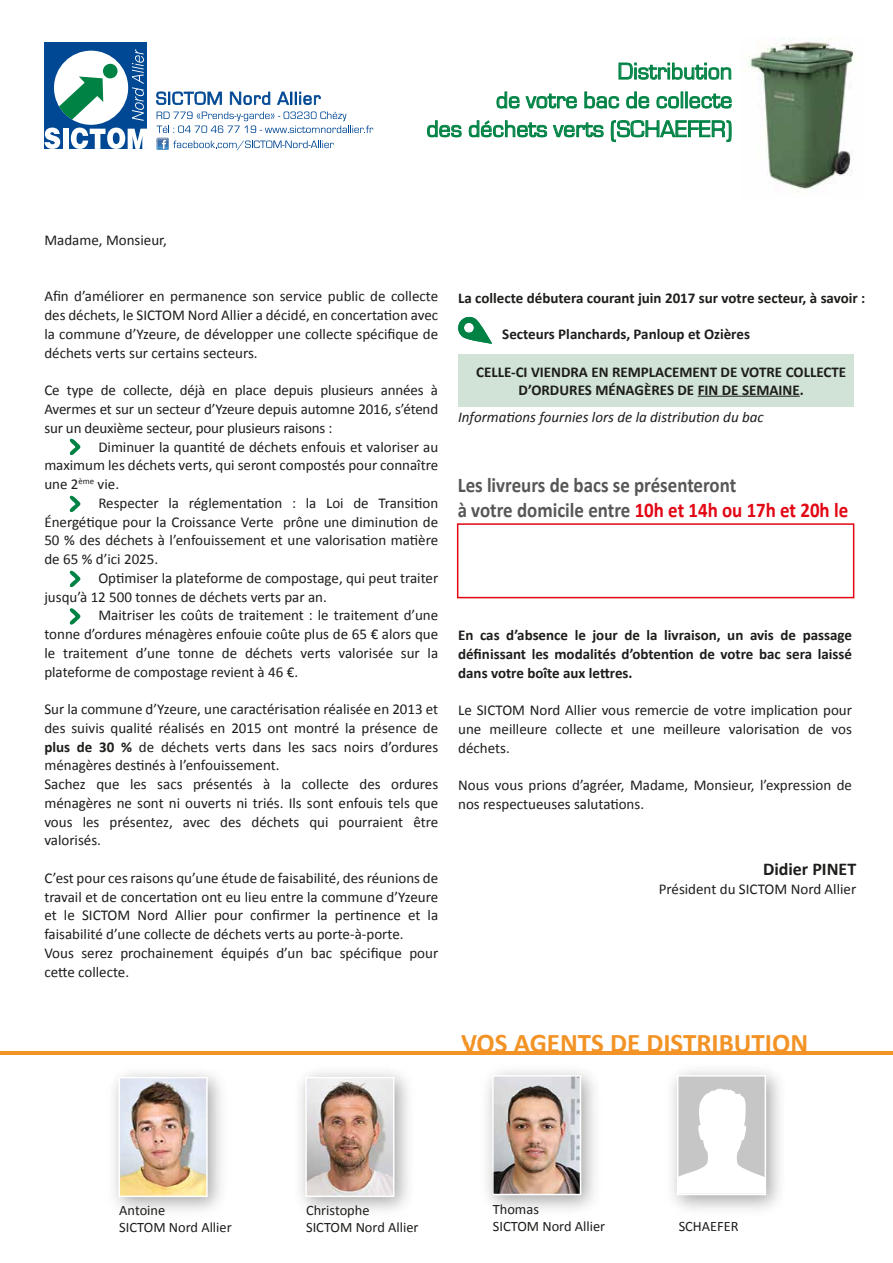
<style>
.page{position:relative;width:893px;height:1263px;background:#fff}
.page>*{position:absolute;margin:0;border:0;box-sizing:border-box;transform-origin:0 0}
.t1{font:700 27px "Calibri";color:#f39325}
.t2{font:24px/28.8px "Eurostile";color:#008244;text-align:right}
.t3{font:700 21px/25.2px "Calibri";color:#575756;scale:.9 1}
.t4{font:700 18px "Calibri";color:#1d1d1b}
.t5{font:15px/18.8px "Calibri";color:#1d1d1b;text-align:justify}
.t6{font:700 15px/18.8px "Calibri";color:#1d1d1b;text-align:center}
.t7{font:italic 15px "Calibri";color:#1d1d1b}
.t8{font:14.4px/17.2px "Calibri";color:#1d1d1b}
.s1{font-weight:700}
.s2{color:#e30613}
</style>
<div class="page">
<div style="left:458px;top:354px;width:396px;height:52px;background:#d1e3d6"></div>
<img style="left:84px;top:1054px;width:158px;height:157px">
<img style="left:122px;top:1080px;width:83px;height:114px">
<div style="left:119px;top:1077px;width:89px;height:120px;border:2px solid #fff"></div>
<img style="left:279px;top:1054px;width:150px;height:157px">
<img style="left:308px;top:1080px;width:83px;height:114px">
<div style="left:305px;top:1077px;width:89px;height:120px;border:2px solid #fff"></div>
<img style="left:748px;top:38px;width:106px;height:155px">
<div style="left:44px;top:43px;width:103px;height:106px;background:#004894"></div>
<div style="left:54px;top:51px;width:74px;height:74px;background:#fff;border-radius:50%"></div>
<svg style="left:59px;top:76px;width:44px;height:44px"></svg>
<div style="left:103px;top:64px;width:15px;height:14px;background:#008244;border-radius:50%"></div>
<svg style="left:44px;top:128px;width:16px;height:21px"></svg>
<div style="left:63px;top:129px;width:5px;height:20px;background:#fff"></div>
<svg style="left:71px;top:128px;width:76px;height:21px"></svg>
<svg style="left:132px;top:49px;width:12px;height:72px"></svg>
<hr style="left:0;top:1051px;width:893px;height:3px;background:#f39325">
<svg style="left:618px;top:62px;width:114px;height:18px"></svg>
<svg style="left:496px;top:91px;width:81px;height:18px"></svg>
<svg style="left:584px;top:91px;width:35px;height:18px"></svg>
<svg style="left:626px;top:91px;width:23px;height:18px"></svg>
<svg style="left:656px;top:92px;width:27px;height:17px"></svg>
<div style="left:685px;top:92px;width:3px;height:16px;border:1px solid #008244"></div>
<svg style="left:689px;top:93px;width:43px;height:16px"></svg>
<svg style="left:427px;top:120px;width:35px;height:18px"></svg>
<svg style="left:468px;top:120px;width:136px;height:18px"></svg>
<svg style="left:610px;top:120px;width:122px;height:22px"></svg>
<hr style="left:698px;top:396px;width:102px;height:1px;background:#1d1d1b">
<div style="left:457px;top:523px;width:397px;height:75px;border:2px solid #e30613"></div>
<svg style="left:69px;top:439px;width:11px;height:16px"></svg>
<svg style="left:156px;top:91px;width:66px;height:14px"></svg>
<svg style="left:230px;top:92px;width:40px;height:13px"></svg>
<svg style="left:277px;top:92px;width:44px;height:13px"></svg>
<svg style="left:157px;top:111px;width:216px;height:39px"></svg>
<svg style="left:69px;top:496px;width:11px;height:16px"></svg>
<svg style="left:69px;top:571px;width:11px;height:16px"></svg>
<svg style="left:69px;top:608px;width:11px;height:17px"></svg>
<svg style="left:458px;top:316px;width:34px;height:28px"></svg>
<img style="left:466px;top:1054px;width:155px;height:155px">
<img style="left:495px;top:1078px;width:83px;height:114px">
<div style="left:492px;top:1075px;width:89px;height:120px;border:2px solid #fff"></div>
<div style="left:678px;top:1076px;width:87px;height:118px;background:#c6c6c6"></div>
<svg style="left:680px;top:1088px;width:83px;height:104px"></svg>
<div style="left:677px;top:1075px;width:89px;height:120px;border:2px solid #fff"></div>
<p class="t5" style="left:44px;top:231px;width:124px">Madame, Monsieur,</p>
<h2 class="t2" style="left:426px;top:57px;width:307px">Distribution<br>de votre bac de collecte<br>des déchets verts (SCHAEFER)</h2>
<p class="t5" style="left:44px;top:287px;width:395px">Afin d’améliorer en permanence son service public de collecte des déchets, le SICTOM Nord Allier a décidé, en concertation avec la commune d’Yzeure, de développer une collecte spécifique de déchets verts sur certains secteurs.</p>
<p class="t5" style="left:44px;top:381px;width:395px">Ce type de collecte, déjà en place depuis plusieurs années à Avermes et sur un secteur d’Yzeure depuis automne 2016, s’étend sur un deuxième secteur, pour plusieurs raisons :</p>
<p class="t5" style="left:44px;top:437px;width:395px;text-indent:54px">Diminuer la quantité de déchets enfouis et valoriser au maximum les déchets verts, qui seront compostés pour connaître une 2<sup>ème</sup> vie.</p>
<p class="t5" style="left:44px;top:493px;width:395px;text-indent:54px">Respecter la réglementation : la Loi de Transition Énergétique pour la Croissance Verte prône une diminution de 50 % des déchets à l’enfouissement et une valorisation matière de 65 % d’ici 2025.</p>
<p class="t5" style="left:44px;top:568px;width:395px;text-indent:54px">Optimiser la plateforme de compostage, qui peut traiter jusqu’à 12 500 tonnes de déchets verts par an.</p>
<p class="t5" style="left:44px;top:606px;width:395px;text-indent:54px">Maitriser les coûts de traitement : le traitement d’une tonne d’ordures ménagères enfouie coûte plus de 65 € alors que le traitement d’une tonne de déchets verts valorisée sur la plateforme de compostage revient à 46 €.</p>
<p class="t5" style="left:44px;top:700px;width:395px;text-align:left">Sur la commune d’Yzeure, une caractérisation réalisée en 2013 et des suivis qualité réalisés en 2015 ont montré la présence de <span class="s1">plus de 30 %</span> de déchets verts dans les sacs noirs d’ordures ménagères destinés à l’enfouissement.<br>Sachez que les sacs présentés à la collecte des ordures ménagères ne sont ni ouverts ni triés. Ils sont enfouis tels que vous les présentez, avec des déchets qui pourraient être valorisés.</p>
<p class="t5" style="left:44px;top:868px;width:395px;text-align:left">C’est pour ces raisons qu’une étude de faisabilité, des réunions de travail et de concertation ont eu lieu entre la commune d’Yzeure et le SICTOM Nord Allier pour confirmer la pertinence et la faisabilité d’une collecte de déchets verts au porte-à-porte.<br>Vous serez prochainement équipés d’un bac spécifique pour cette collecte.</p>
<p class="t6" style="left:458px;top:289px;width:409px">La collecte débutera courant juin 2017 sur votre secteur, à savoir :</p>
<p class="t6" style="left:502px;top:325px;width:249px">Secteurs Planchards, Panloup et Ozières</p>
<p class="t6" style="left:476px;top:362px;width:372px;line-height:18px">CELLE-CI VIENDRA EN REMPLACEMENT DE VOTRE COLLECTE<br>D’ORDURES MÉNAGÈRES DE FIN DE SEMAINE.</p>
<p class="t7" style="left:458px;top:406px;width:307px">Informations fournies lors de la distribution du bac</p>
<h3 class="t3" style="left:458px;top:472px;width:435px">Les livreurs de bacs se présenteront<br>à votre domicile entre <span class="s2">10h et 14h ou 17h et 20h le</span></h3>
<p class="t6" style="left:458px;top:626px;width:395px;text-align:justify">En cas d’absence le jour de la livraison, un avis de passage définissant les modalités d’obtention de votre bac sera laissé dans votre boîte aux lettres.</p>
<p class="t5" style="left:458px;top:701px;width:395px">Le SICTOM Nord Allier vous remercie de votre implication pour une meilleure collecte et une meilleure valorisation de vos déchets.</p>
<p class="t5" style="left:458px;top:776px;width:395px">Nous vous prions d’agréer, Madame, Monsieur, l’expression de nos respectueuses salutations.</p>
<p class="t4" style="left:763px;top:858px;width:95px">Didier PINET</p>
<p class="t5" style="left:659px;top:879px;width:199px">Président du SICTOM Nord Allier</p>
<h1 class="t1" style="left:461px;top:1026px;width:349px">VOS AGENTS DE DISTRIBUTION</h1>
<p class="t8" style="left:119px;top:1201px;width:114px">Antoine<br>SICTOM Nord Allier</p>
<p class="t8" style="left:306px;top:1201px;width:114px">Christophe<br>SICTOM Nord Allier</p>
<p class="t8" style="left:493px;top:1200px;width:114px">Thomas<br>SICTOM Nord Allier</p>
<p class="t8" style="left:679px;top:1218px;width:61px">SCHAEFER</p>
</div>
